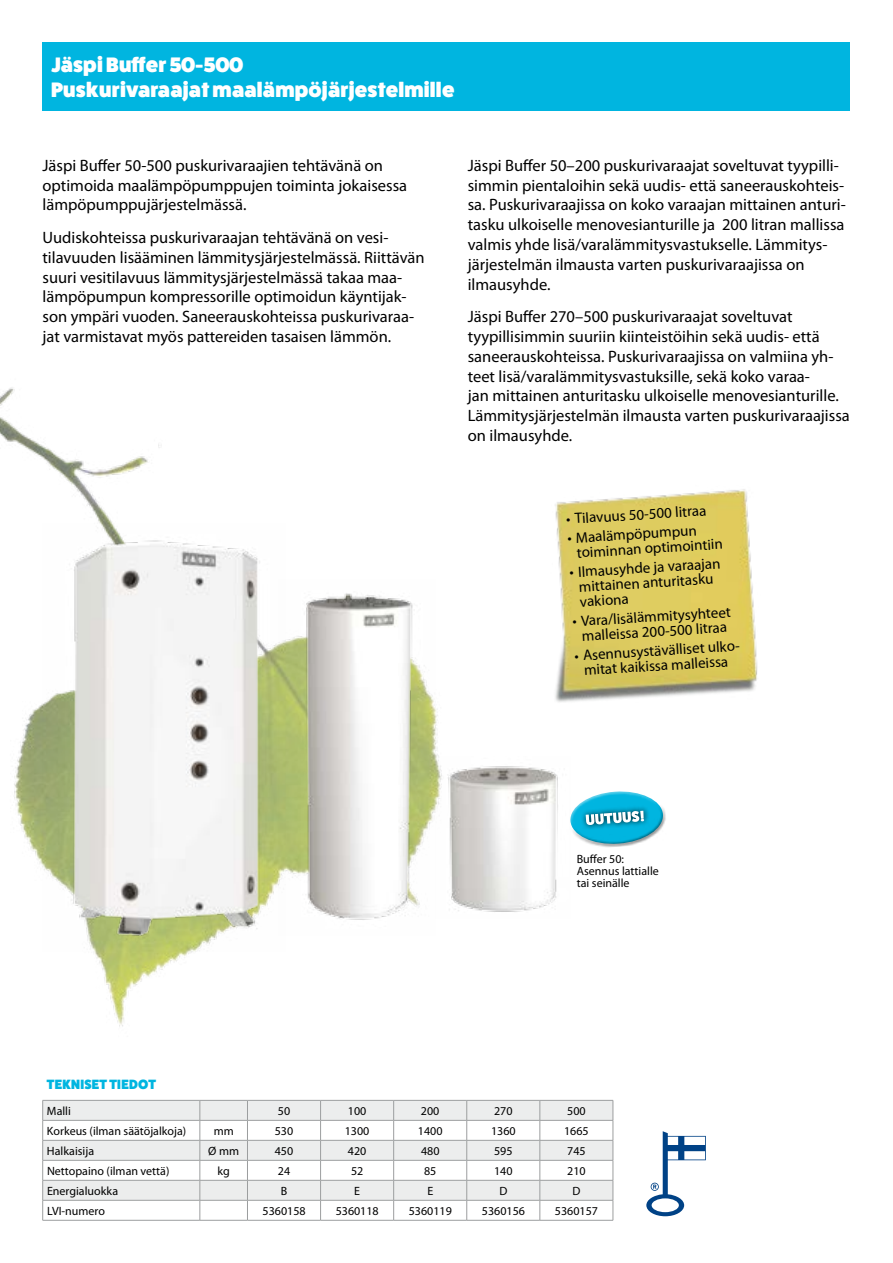
<style>
.page{position:relative;width:893px;height:1263px;background:#fff}
.page>*{position:absolute;margin:0;border:0;box-sizing:border-box;transform-origin:0 0}
.t1{font:800 21px/25.2px "Fat Frank";letter-spacing:.01em;color:#fff}
.t2{font:16.5px/19.8px "Myriad Pro";color:#000}
.t3{font:15px/14.9px "Myriad Pro";color:#000}
.t4{font:800 13.5px "Fat Frank";letter-spacing:.02em;color:#00b5e0}
.t5{font:12px/12px "Myriad Pro";color:#000}
</style>
<div class="page">
<img style="left:0;top:387px;width:439px;height:640px">
<div style="left:43px;top:43px;width:807px;height:68px;background:#00b5e0"></div>
<svg style="left:42px;top:1100px;width:572px;height:120px"></svg>
<hr style="left:43px;top:1220px;width:157px;height:1px;background:#9c9e9f">
<hr style="left:200px;top:1220px;width:47px;height:1px;background:#9c9e9f">
<hr style="left:247px;top:1220px;width:74px;height:1px;background:#9c9e9f">
<hr style="left:321px;top:1220px;width:73px;height:1px;background:#9c9e9f">
<hr style="left:394px;top:1220px;width:73px;height:1px;background:#9c9e9f">
<hr style="left:467px;top:1220px;width:73px;height:1px;background:#9c9e9f">
<hr style="left:540px;top:1220px;width:73px;height:1px;background:#9c9e9f">
<img style="left:286px;top:580px;width:149px;height:355px">
<svg style="left:646px;top:1131px;width:60px;height:85px"></svg>
<img style="left:555px;top:489px;width:203px;height:213px">
<img style="left:43px;top:524px;width:243px;height:427px">
<img style="left:435px;top:757px;width:123px;height:161px">
<svg style="left:570px;top:791px;width:96px;height:56px"></svg>
<p class="t1" style="left:51px;top:52px;width:405px">Jäspi Buffer 50-500<br>Puskurivaraajat maalämpöjärjestelmille</p>
<p class="t2" style="left:43px;top:155px;width:366px">Jäspi Buffer 50-500 puskurivaraajien tehtävänä on optimoida maalämpöpumppujen toiminta jokaisessa lämpöpumppujärjestelmässä.</p>
<p class="t2" style="left:43px;top:227px;width:384px">Uudiskohteissa puskurivaraajan tehtävänä on vesi&shy;tilavuuden lisääminen lämmitysjärjestelmässä. Riittävän suuri vesitilavuus lämmitysjärjestelmässä takaa maa&shy;lämpöpumpun kompressorille optimoidun käyntijak&shy;son ympäri vuoden. Saneerauskohteissa puskurivaraa&shy;jat varmistavat myös pattereiden tasaisen lämmön.</p>
<p class="t2" style="left:468px;top:155px;width:380px">Jäspi Buffer 50–200 puskurivaraajat soveltuvat tyypilli&shy;simmin pientaloihin sekä uudis- että saneerauskohteis&shy;sa. Puskurivaraajissa on koko varaajan mittainen anturi&shy;tasku ulkoiselle menovesianturille ja 200 litran mallissa valmis yhde lisä/varalämmitysvastukselle. Lämmitys&shy;järjestelmän ilmausta varten puskurivaraajissa on ilmausyhde.</p>
<p class="t2" style="left:468px;top:306px;width:384px">Jäspi Buffer 270–500 puskurivaraajat soveltuvat tyypillisimmin suuriin kiinteistöihin sekä uudis- että saneerauskohteissa. Puskurivaraajissa on valmiina yh&shy;teet lisä/varalämmitysvastuksille, sekä koko varaa-<br>jan mittainen anturitasku ulkoiselle menovesianturille.<br>Lämmitysjärjestelmän ilmausta varten puskurivaraajissa on ilmausyhde.</p>
<p class="t3" style="left:566px;top:512px;width:142px;rotate:-4deg">• Tilavuus 50-500 litraa</p>
<p class="t3" style="left:575px;top:530px;width:148px;line-height:15.3px;text-indent:-8px;rotate:-4deg">• Maalämpöpumpun toiminnan optimointiin</p>
<p class="t3" style="left:577px;top:565px;width:144px;text-indent:-8px;rotate:-4deg">• Ilmausyhde ja varaajan mittainen anturitasku vakiona</p>
<p class="t3" style="left:572px;top:614px;width:160px;text-align:center;rotate:-4deg">• Vara/lisälämmitysyhteet malleissa 2 00-500 litraa</p>
<p class="t3" style="left:574px;top:649px;width:170px;text-align:center;rotate:-4deg">• Asennusystävälliset ulko&shy;mitat kaikissa malleissa</p>
<p class="t5" style="left:577px;top:852px;width:84px">Buffer 50:<br>Asennus lattialle tai seinälle</p>
<p class="t4" style="left:47px;top:1076px;width:111px">TEKNISET TIEDOT</p>
<p class="t5" style="left:47px;top:1105px;width:25px">Malli</p>
<p class="t5" style="left:278px;top:1105px;width:14px">50</p>
<p class="t5" style="left:348px;top:1105px;width:20px">100</p>
<p class="t5" style="left:421px;top:1105px;width:20px">200</p>
<p class="t5" style="left:494px;top:1105px;width:20px">270</p>
<p class="t5" style="left:567px;top:1105px;width:20px">500</p>
<p class="t5" style="left:47px;top:1124px;width:141px">Korkeus (ilman säätöjalkoja)</p>
<p class="t5" style="left:214px;top:1124px;width:22px">mm</p>
<p class="t5" style="left:275px;top:1124px;width:20px">530</p>
<p class="t5" style="left:345px;top:1124px;width:26px">1300</p>
<p class="t5" style="left:418px;top:1124px;width:26px">1400</p>
<p class="t5" style="left:491px;top:1124px;width:26px">1360</p>
<p class="t5" style="left:564px;top:1124px;width:26px">1665</p>
<p class="t5" style="left:47px;top:1144px;width:49px">Halkaisija</p>
<p class="t5" style="left:208px;top:1144px;width:32px">Ø mm</p>
<p class="t5" style="left:275px;top:1144px;width:20px">450</p>
<p class="t5" style="left:348px;top:1144px;width:20px">420</p>
<p class="t5" style="left:421px;top:1144px;width:20px">480</p>
<p class="t5" style="left:494px;top:1144px;width:20px">595</p>
<p class="t5" style="left:567px;top:1144px;width:20px">745</p>
<p class="t5" style="left:47px;top:1164px;width:124px">Nettopaino (ilman vettä)</p>
<p class="t5" style="left:218px;top:1164px;width:14px">kg</p>
<p class="t5" style="left:278px;top:1164px;width:14px">24</p>
<p class="t5" style="left:351px;top:1164px;width:14px">52</p>
<p class="t5" style="left:424px;top:1164px;width:14px">85</p>
<p class="t5" style="left:494px;top:1164px;width:20px">140</p>
<p class="t5" style="left:567px;top:1164px;width:20px">210</p>
<p class="t5" style="left:47px;top:1184px;width:73px">Energialuokka</p>
<p class="t5" style="left:281px;top:1184px;width:8px">B</p>
<p class="t5" style="left:354px;top:1184px;width:7px">E</p>
<p class="t5" style="left:427px;top:1184px;width:7px">E</p>
<p class="t5" style="left:499px;top:1184px;width:9px">D</p>
<p class="t5" style="left:572px;top:1184px;width:9px">D</p>
<p class="t5" style="left:47px;top:1204px;width:59px">LVI-numero</p>
<p class="t5" style="left:263px;top:1204px;width:45px">5360158</p>
<p class="t5" style="left:336px;top:1204px;width:45px">5360118</p>
<p class="t5" style="left:409px;top:1204px;width:45px">5360119</p>
<p class="t5" style="left:482px;top:1204px;width:45px">5360156</p>
<p class="t5" style="left:555px;top:1204px;width:45px">5360157</p>
</div>
